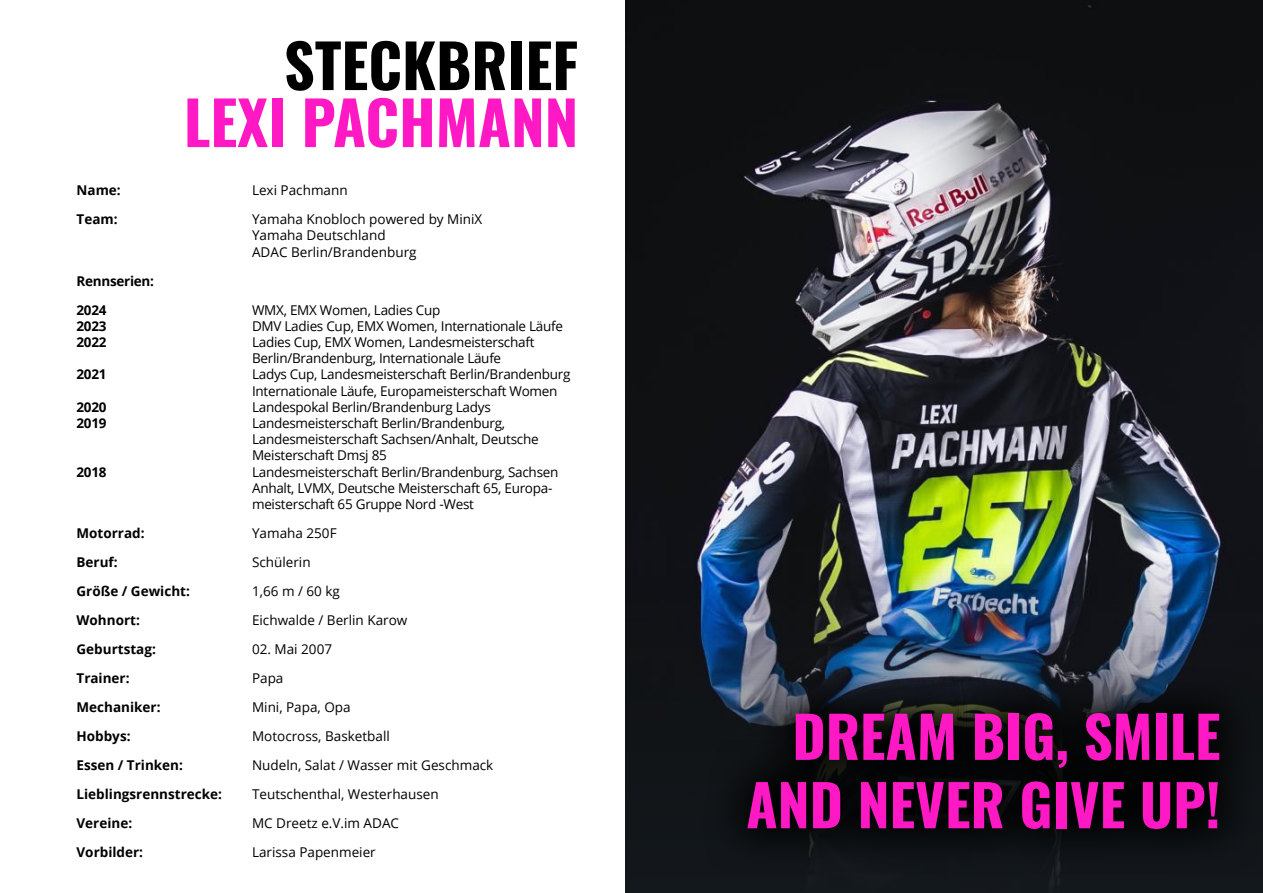
<style>
.page{position:relative;width:1263px;height:893px;background:#fff}
.page>*{position:absolute;margin:0;border:0;box-sizing:border-box;transform-origin:0 0}
.t1{font:700 60px "Oswald";color:#ff19c4}
.t2{font:700 60px "Oswald";color:#000}
.t3{font:700 57px/68.4px "Oswald";color:#ff19c4;text-align:right}
.t4{font:13.5px/16.2px "Open Sans";letter-spacing:-.02em;color:#000}
.t5{font:13.5px/16.2px "Open Sans";color:#000}
.t6{font:700 13.5px "Open Sans";color:#000}
.t7{font:700 13.5px/29px "Open Sans";letter-spacing:-.02em;color:#000}
</style>
<div class="page">
<img style="left:625px;top:0;width:638px;height:893px">
<svg style="left:703px;top:667px;width:560px;height:208px;background:#101317"></svg>
<h1 class="t2" style="left:284px;top:34px;width:296px">STECKBRIEF</h1>
<h1 class="t1" style="left:184px;top:91px;width:396px">LEXI PACHMANN</h1>
<p class="t6" style="left:77px;top:181px;width:46px">Name:</p>
<p class="t5" style="left:252px;top:182px;width:97px">Lexi Pachmann</p>
<p class="t6" style="left:77px;top:210px;width:43px">Team:</p>
<p class="t5" style="left:252px;top:211px;width:232px">Yamaha Knobloch powered by MiniX<br>Yamaha Deutschland<br>ADAC Berlin/Brandenburg</p>
<p class="t7" style="left:77px;top:266px;width:79px">Rennserien:<br>2024</p>
<p class="t4" style="left:252px;top:301px;width:190px">WMX, EMX Women, Ladies Cup</p>
<p class="t6" style="left:77px;top:316px;width:32px">2023</p>
<p class="t4" style="left:252px;top:317px;width:312px">DMV Ladies Cup, EMX Women, Internationale Läufe</p>
<p class="t6" style="left:77px;top:333px;width:32px">2022</p>
<p class="t4" style="left:252px;top:334px;width:284px">Ladies Cup, EMX Women, Landesmeisterschaft<br>Berlin/Brandenburg, Internationale Läufe</p>
<p class="t6" style="left:77px;top:365px;width:32px">2021</p>
<p class="t4" style="left:252px;top:366px;width:320px">Ladys Cup, Landesmeisterschaft Berlin/Brandenburg<br>Internationale Läufe, Europameisterschaft Women</p>
<p class="t6" style="left:77px;top:397px;width:32px">2020</p>
<p class="t4" style="left:252px;top:398px;width:240px">Landespokal Berlin/Brandenburg Ladys</p>
<p class="t6" style="left:77px;top:414px;width:32px">2019</p>
<p class="t4" style="left:252px;top:415px;width:288px">Landesmeisterschaft Berlin/Brandenburg,<br>Landesmeisterschaft Sachsen/Anhalt, Deutsche<br>Meisterschaft Dmsj 85</p>
<p class="t6" style="left:77px;top:462px;width:32px">2018</p>
<p class="t4" style="left:252px;top:463px;width:308px">Landesmeisterschaft Berlin/Brandenburg, Sachsen<br>Anhalt, LVMX, Deutsche Meisterschaft 65, Europa&shy;meisterschaft 65 Gruppe Nord -West</p>
<p class="t6" style="left:77px;top:523px;width:70px">Motorrad:</p>
<p class="t5" style="left:252px;top:525px;width:86px">Yamaha 250F</p>
<p class="t6" style="left:77px;top:552px;width:43px">Beruf:</p>
<p class="t5" style="left:252px;top:554px;width:60px">Schülerin</p>
<p class="t6" style="left:77px;top:581px;width:115px">Größe / Gewicht:</p>
<p class="t4" style="left:252px;top:582px;width:89px">1,66 m / 60 kg</p>
<p class="t6" style="left:77px;top:610px;width:65px">Wohnort:</p>
<p class="t5" style="left:252px;top:611px;width:157px">Eichwalde / Berlin Karow</p>
<p class="t6" style="left:77px;top:639px;width:81px">Geburtstag:</p>
<p class="t5" style="left:252px;top:640px;width:82px">02. Mai 2007</p>
<p class="t6" style="left:77px;top:668px;width:55px">Trainer:</p>
<p class="t4" style="left:252px;top:669px;width:33px">Papa</p>
<p class="t6" style="left:77px;top:697px;width:85px">Mechaniker:</p>
<p class="t5" style="left:252px;top:698px;width:100px">Mini, Papa, Opa</p>
<p class="t6" style="left:77px;top:726px;width:56px">Hobbys:</p>
<p class="t5" style="left:252px;top:727px;width:139px">Motocross, Basketball</p>
<p class="t6" style="left:77px;top:755px;width:108px">Essen / Trinken:</p>
<p class="t5" style="left:252px;top:756px;width:243px">Nudeln, Salat / Wasser mit Geschmack</p>
<p class="t6" style="left:77px;top:784px;width:147px">Lieblingsrennstrecke:</p>
<p class="t5" style="left:252px;top:785px;width:188px">Teutschenthal, Westerhausen</p>
<p class="t6" style="left:77px;top:813px;width:57px">Vereine:</p>
<p class="t5" style="left:252px;top:814px;width:149px">MC Dreetz e.V.im ADAC</p>
<p class="t6" style="left:77px;top:842px;width:68px">Vorbilder:</p>
<p class="t5" style="left:252px;top:843px;width:125px">Larissa Papenmeier</p>
<h2 class="t3" style="left:746px;top:706px;width:476px">DREAM BIG, SMILE<br>AND NEVER GIVE UP!</h2>
</div>
